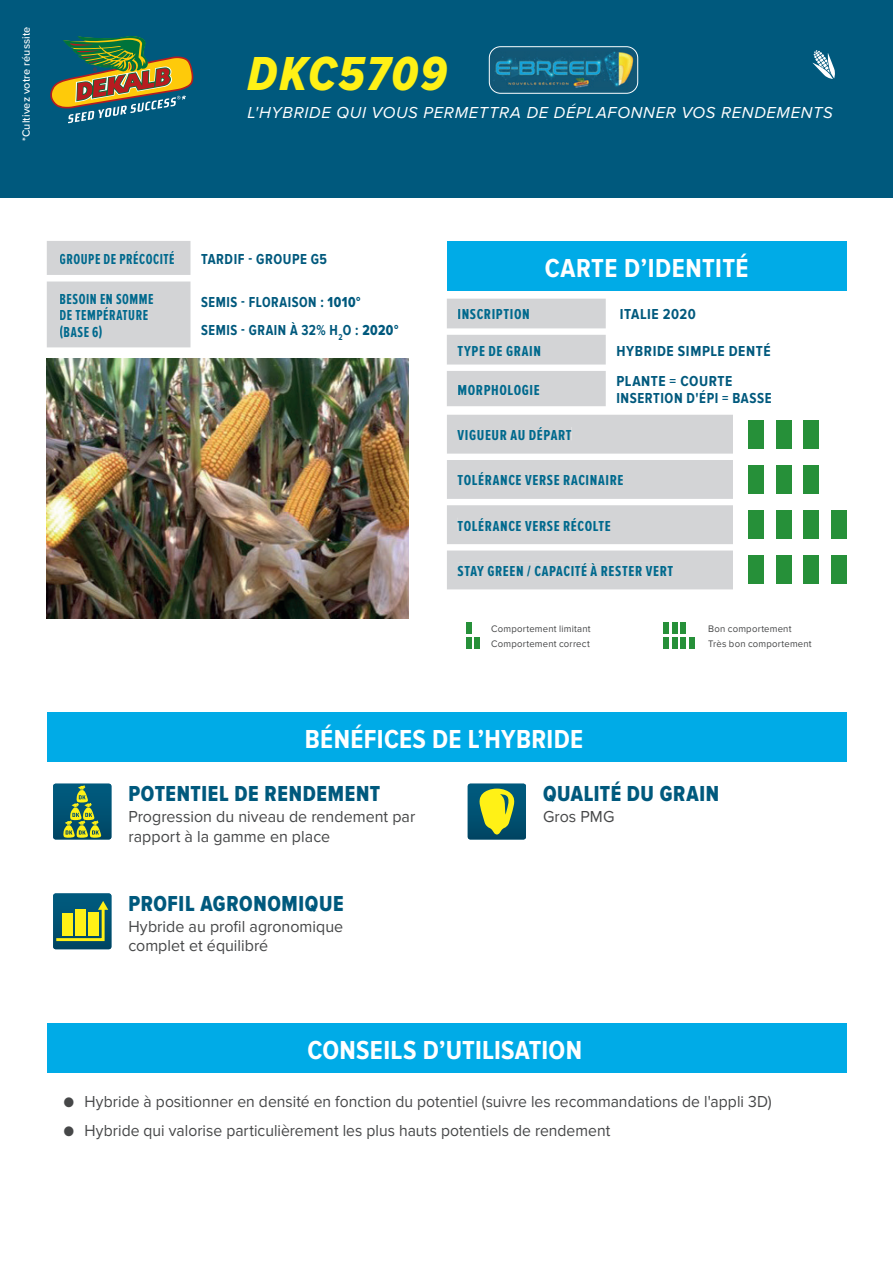
<style>
.page{position:relative;width:893px;height:1263px;background:#fff}
.page>*{position:absolute;margin:0;border:0;box-sizing:border-box;transform-origin:0 0}
.t1{font:49.5px "Proxima Nova Cond Extrabld It";letter-spacing:.045em;color:#fff116}
.t2{font:700 27px "Proxima Nova Cond";letter-spacing:.01em;color:#fff}
.t3{font:22.5px "Proxima Nova Cond Extrabld";letter-spacing:.03em;color:#00597d;scale:.95 1}
.t4{font:16.5px "Proxima Nova";color:#464748;scale:.95 1}
.t5{font:16.5px/19.8px "Proxima Nova";color:#464748}
.t6{font:italic 16.5px "Proxima Nova";letter-spacing:.04em;color:#fff}
.t7{font:700 15px "Proxima Nova Ex Cn";letter-spacing:.04em;color:#00698d;scale:1.05 1}
.t8{font:700 15px/16.5px "Proxima Nova Ex Cn";letter-spacing:.04em;color:#00698d;scale:.95 1}
.t9{font:700 15px/27.6px "Proxima Nova Cond";letter-spacing:.04em;color:#00597d;scale:.92 1}
.t10{font:700 15px/30px "Proxima Nova Cond";letter-spacing:.04em;color:#00597d}
.t11{font:700 15px "Proxima Nova Cond";letter-spacing:.04em;color:#00597d;scale:.95 1}
.t12{font:500 10.95px "Proxima Nova";letter-spacing:.015em;color:#fff}
.t13{font:9.9px/15px "Proxima Nova";letter-spacing:.02em;color:#464748}
.s1{font-family:"Proxima Nova Cond Extrabld";font-weight:400}
.s2{font-family:"Proxima Nova Cond"}
</style>
<div class="page">
<div style="left:0;top:0;width:893px;height:197px;background:#00597d"></div>
<svg style="left:50px;top:36px;width:143px;height:87px"></svg>
<svg style="left:812px;top:50px;width:23px;height:29px"></svg>
<img style="left:489px;top:47px;width:149px;height:46px">
<div style="left:489px;top:46px;width:149px;height:48px;border:1px solid #fff;border-radius:11px"></div>
<div style="left:447px;top:241px;width:399px;height:49px;background:#00abe7"></div>
<div style="left:47px;top:1023px;width:799px;height:49px;background:#00abe7"></div>
<div style="left:47px;top:712px;width:799px;height:49px;background:#00abe7"></div>
<div style="left:447px;top:415px;width:286px;height:39px;background:#d3d4d6"></div>
<div style="left:458px;top:427px;width:113px;height:13px;background:#d3d4d6"></div>
<div style="left:447px;top:460px;width:286px;height:39px;background:#d3d4d6"></div>
<div style="left:458px;top:472px;width:165px;height:13px;background:#d3d4d6"></div>
<div style="left:447px;top:505px;width:286px;height:39px;background:#d3d4d6"></div>
<div style="left:458px;top:518px;width:152px;height:13px;background:#d3d4d6"></div>
<div style="left:447px;top:299px;width:159px;height:29px;background:#d3d4d6"></div>
<div style="left:458px;top:309px;width:71px;height:11px;background:#d3d4d6"></div>
<div style="left:447px;top:335px;width:159px;height:30px;background:#d3d4d6"></div>
<div style="left:458px;top:345px;width:82px;height:11px;background:#d3d4d6"></div>
<div style="left:447px;top:371px;width:159px;height:35px;background:#d3d4d6"></div>
<div style="left:458px;top:384px;width:81px;height:11px;background:#d3d4d6"></div>
<div style="left:447px;top:550px;width:286px;height:39px;background:#d3d4d6"></div>
<div style="left:458px;top:563px;width:215px;height:13px;background:#d3d4d6"></div>
<div style="left:749px;top:420px;width:15px;height:28px;background:#269039"></div>
<div style="left:776px;top:420px;width:15px;height:28px;background:#269039"></div>
<div style="left:749px;top:556px;width:15px;height:28px;background:#269039"></div>
<div style="left:776px;top:556px;width:15px;height:28px;background:#269039"></div>
<div style="left:804px;top:556px;width:15px;height:28px;background:#269039"></div>
<div style="left:749px;top:465px;width:15px;height:29px;background:#269039"></div>
<div style="left:776px;top:465px;width:15px;height:29px;background:#269039"></div>
<div style="left:804px;top:465px;width:15px;height:29px;background:#269039"></div>
<div style="left:804px;top:420px;width:15px;height:28px;background:#269039"></div>
<div style="left:749px;top:510px;width:15px;height:29px;background:#269039"></div>
<div style="left:776px;top:510px;width:15px;height:29px;background:#269039"></div>
<div style="left:804px;top:510px;width:15px;height:29px;background:#269039"></div>
<div style="left:831px;top:510px;width:15px;height:29px;background:#269039"></div>
<div style="left:831px;top:556px;width:15px;height:28px;background:#269039"></div>
<div style="left:466px;top:623px;width:6px;height:11px;background:#269039"></div>
<div style="left:466px;top:638px;width:6px;height:11px;background:#269039"></div>
<div style="left:474px;top:638px;width:6px;height:11px;background:#269039"></div>
<div style="left:663px;top:623px;width:6px;height:11px;background:#269039"></div>
<div style="left:672px;top:623px;width:6px;height:11px;background:#269039"></div>
<div style="left:680px;top:623px;width:6px;height:11px;background:#269039"></div>
<div style="left:663px;top:638px;width:6px;height:11px;background:#269039"></div>
<div style="left:672px;top:638px;width:6px;height:11px;background:#269039"></div>
<div style="left:680px;top:638px;width:6px;height:11px;background:#269039"></div>
<div style="left:688px;top:638px;width:6px;height:11px;background:#269039"></div>
<div style="left:47px;top:241px;width:143px;height:34px;background:#d3d4d6"></div>
<div style="left:60px;top:251px;width:114px;height:13px;background:#d3d4d6"></div>
<svg style="left:53px;top:784px;width:58px;height:55px;background:#347260"></svg>
<svg style="left:468px;top:784px;width:58px;height:55px;background:#588751"></svg>
<img style="left:47px;top:358px;width:361px;height:261px">
<div style="left:47px;top:281px;width:143px;height:66px;background:#d3d4d6"></div>
<div style="left:60px;top:294px;width:94px;height:10px;background:#d3d4d6"></div>
<div style="left:60px;top:307px;width:88px;height:14px;background:#d3d4d6"></div>
<div style="left:60px;top:325px;width:42px;height:13px;background:#d3d4d6"></div>
<svg style="left:53px;top:893px;width:58px;height:56px;background:#568754"></svg>
<p class="t12" style="left:18px;top:141px;width:116px;rotate:-90deg">*Cultivez votre réussite</p>
<h1 class="t1" style="left:247px;top:45px;width:200px">DKC5709</h1>
<p class="t6" style="left:247px;top:103px;width:587px">L'HYBRIDE QUI VOUS PERMETTRA DE DÉPLAFONNER VOS RENDEMENTS</p>
<p class="t8" style="left:60px;top:251px;width:122px">GROUPE DE PRÉCOCITÉ</p>
<p class="t11" style="left:201px;top:250px;width:134px">TARDIF - GROUPE G5</p>
<p class="t8" style="left:60px;top:291px;width:100px">BESOIN EN SOMME<br>DE TEMPÉRATURE (BASE 6)</p>
<p class="t9" style="left:201px;top:289px;width:216px">SEMIS - FLORAISON : <span class="s1">1010°<br></span>SEMIS - GRAIN À 32% H<sub>2</sub>O : <span class="s1">2020°</span></p>
<h2 class="t2" style="left:545px;top:252px;width:205px">CARTE D’IDENTITÉ</h2>
<p class="t7" style="left:457px;top:306px;width:70px">INSCRIPTION</p>
<p class="t7" style="left:457px;top:342px;width:81px">TYPE DE GRAIN</p>
<p class="t7" style="left:457px;top:381px;width:80px">MORPHOLOGIE</p>
<p class="t10" style="left:620px;top:300px;width:77px">ITALIE 2020</p>
<p class="t10" style="left:616px;top:336px;width:156px">HYBRIDE SIMPLE DENTÉ<br>PLANTE = COURTE</p>
<p class="t11" style="left:616px;top:390px;width:165px">INSERTION D'ÉPI = BASSE</p>
<p class="t7" style="left:458px;top:427px;width:110px">VIGUEUR AU DÉPART</p>
<p class="t7" style="left:458px;top:472px;width:159px">TOLÉRANCE VERSE RACINAIRE</p>
<p class="t7" style="left:458px;top:517px;width:147px">TOLÉRANCE VERSE RÉCOLTE</p>
<p class="t7" style="left:458px;top:563px;width:207px">STAY GREEN / CAPACITÉ À RESTER VERT</p>
<p class="t13" style="left:491px;top:621px;width:101px">Comportement limitant<br>Comportement correct</p>
<p class="t13" style="left:708px;top:621px;width:105px">Bon comportement<br>Très bon comportement</p>
<h2 class="t2" style="left:305px;top:724px;width:280px">BÉNÉFICES DE L’HYBRIDE</h2>
<h3 class="t3" style="left:128px;top:781px;width:267px">POTENTIEL DE RENDEMENT</h3>
<p class="t5" style="left:128px;top:807px;width:288px">Progression du niveau de rendement par rapport à la gamme en place</p>
<h3 class="t3" style="left:128px;top:891px;width:228px">PROFIL AGRONOMIQUE</h3>
<p class="t5" style="left:128px;top:916px;width:216px">Hybride au profil agronomique complet et équilibré</p>
<h3 class="t3" style="left:543px;top:781px;width:187px">QUALITÉ DU GRAIN</h3>
<p class="t5" style="left:543px;top:807px;width:73px">Gros PMG</p>
<h2 class="t2" style="left:307px;top:1034px;width:276px">CONSEILS D’UTILISATION</h2>
<p class="t4" style="left:63px;top:1092px;width:747px"><span class="s2">●</span> Hybride à positionner en densité en fonction du potentiel (suivre les recommandations de l'appli 3D)</p>
<p class="t4" style="left:63px;top:1120px;width:577px"><span class="s2">●</span> Hybride qui valorise particulièrement les plus hauts potentiels de rendement</p>
</div>
